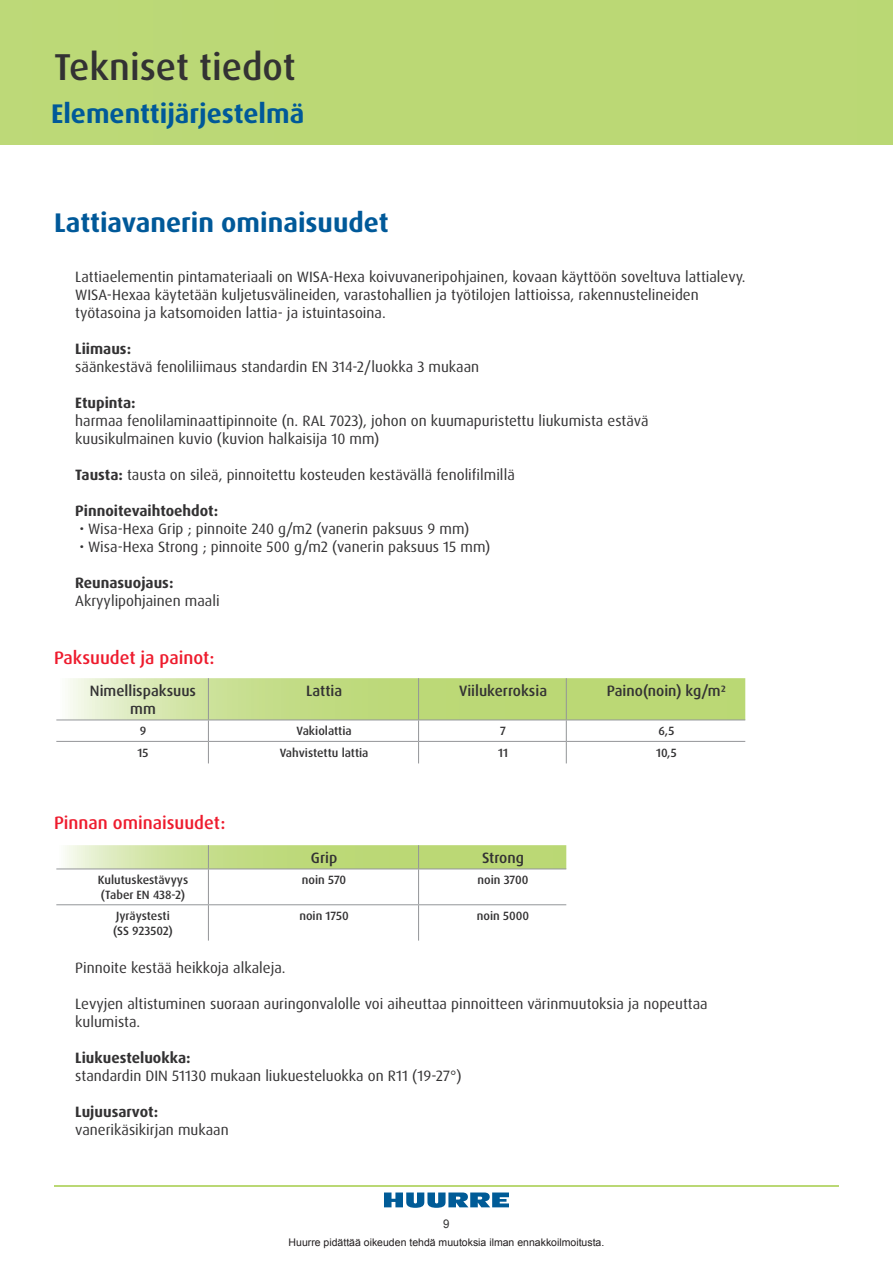
<style>
.page{position:relative;width:893px;height:1263px;background:#fff}
.page>*{position:absolute;margin:0;border:0;box-sizing:border-box;transform-origin:0 0}
.t1{font:500 37.5px "Dax OT";color:#333233}
.DAX_headline_2{font:700 27px "Dax OT";color:#005999}
.DAX_text_big_red{font:500 18px "Dax OT";color:#ee1b2d}
.DAX_text_small{font:15px/18px "Dax OT";color:#333233}
.DAX_text_small-2{font:700 15px "Dax OT";color:#333233}
.DAX_medium_text_smal{font:500 15px "Dax OT";color:#333233}
.DAX_medium_text_smal-2{font:500 12px "Dax OT";color:#333233}
.t2{font:12px "Arial";color:#333233;scale:.95 1}
.t3{font:10.5px "Arial";color:#231f20}
.s1{font-weight:700}
</style>
<div class="page">
<div style="left:0;top:0;width:893px;height:145px;background:#bbd875"></div>
<svg style="left:384px;top:1192px;width:125px;height:16px"></svg>
<hr style="left:54px;top:1186px;width:785px;height:1px;background:#bad874">
<svg style="left:56px;top:678px;width:689px;height:85px"></svg>
<svg style="left:65px;top:845px;width:501px;height:23px;background:#c5dd8a"></svg>
<hr style="left:56px;top:868px;width:152px;height:1px;background:#939598">
<hr style="left:208px;top:868px;width:211px;height:1px;background:#939598">
<hr style="left:208px;top:869px;width:1px;height:35px;background:#939598">
<hr style="left:419px;top:868px;width:147px;height:1px;background:#939598">
<hr style="left:418px;top:869px;width:1px;height:35px;background:#939598">
<hr style="left:56px;top:904px;width:152px;height:1px;background:#939598">
<hr style="left:208px;top:904px;width:211px;height:1px;background:#939598">
<hr style="left:208px;top:905px;width:1px;height:35px;background:#939598">
<hr style="left:419px;top:904px;width:147px;height:1px;background:#939598">
<hr style="left:418px;top:905px;width:1px;height:35px;background:#939598">
<h1 class="t1" style="left:54px;top:44px;width:243px">Tekniset tiedot</h1>
<h2 class="DAX_headline_2" style="left:51px;top:97px;width:255px">Elementtijärjestelmä</h2>
<p class="DAX_headline_2" style="left:54px;top:205px;width:336px">Lattiavanerin ominaisuudet</p>
<p class="DAX_text_small" style="left:75px;top:268px;width:672px">Lattiaelementin pintamateriaali on WISA-Hexa koivuvaneripohjainen, kovaan käyttöön soveltuva lattialevy.<br>WISA-Hexaa käytetään kuljetusvälineiden, varastohallien ja työtilojen lattioissa, rakennustelineiden työtasoina ja katsomoiden lattia- ja istuintasoina.</p>
<p class="DAX_text_small-2" style="left:75px;top:339px;width:57px">Liimaus:</p>
<p class="DAX_text_small" style="left:75px;top:358px;width:406px">säänkestävä fenoliliimaus standardin EN 314-2/luokka 3 mukaan</p>
<p class="DAX_text_small-2" style="left:75px;top:393px;width:62px">Etupinta:</p>
<p class="DAX_text_small" style="left:75px;top:412px;width:575px">harmaa fenolilaminaattipinnoite (n. RAL 7023), johon on kuumapuristettu liukumista estävä kuusikulmainen kuvio (kuvion halkaisija 10 mm)</p>
<p class="DAX_text_small" style="left:75px;top:466px;width:441px"><span class="s1">Tausta:</span> tausta on sileä, pinnoitettu kosteuden kestävällä fenolifilmillä</p>
<p class="DAX_text_small-2" style="left:75px;top:501px;width:145px">Pinnoitevaihtoehdot:</p>
<p class="DAX_text_small" style="left:80px;top:520px;width:391px">• Wisa-Hexa Grip ; pinnoite 240 g/m2 (vanerin paksuus 9 mm)</p>
<p class="DAX_text_small" style="left:80px;top:538px;width:412px">• Wisa-Hexa Strong ; pinnoite 500 g/m2 (vanerin paksuus 15 mm)</p>
<p class="DAX_text_small-2" style="left:75px;top:573px;width:100px">Reunasuojaus:</p>
<p class="DAX_text_small" style="left:75px;top:592px;width:146px">Akryylipohjainen maali</p>
<p class="DAX_text_big_red" style="left:54px;top:646px;width:162px">Paksuudet ja painot:</p>
<p class="DAX_medium_text_smal" style="left:90px;top:681px;width:108px">Nimellispaksuus</p>
<p class="DAX_medium_text_smal" style="left:130px;top:699px;width:27px">mm</p>
<p class="DAX_medium_text_smal" style="left:306px;top:681px;width:38px">Lattia</p>
<p class="DAX_medium_text_smal" style="left:459px;top:681px;width:90px">Viilukerroksia</p>
<p class="DAX_medium_text_smal" style="left:607px;top:681px;width:121px">Paino(noin) kg/m2</p>
<p class="DAX_medium_text_smal-2" style="left:140px;top:724px;width:8px">9</p>
<p class="DAX_medium_text_smal-2" style="left:296px;top:724px;width:57px">Vakiolattia</p>
<p class="DAX_medium_text_smal-2" style="left:500px;top:724px;width:7px">7</p>
<p class="DAX_medium_text_smal-2" style="left:658px;top:724px;width:17px">6,5</p>
<p class="DAX_medium_text_smal-2" style="left:138px;top:745px;width:12px">15</p>
<p class="DAX_medium_text_smal-2" style="left:280px;top:745px;width:90px">Vahvistettu lattia</p>
<p class="DAX_medium_text_smal-2" style="left:498px;top:745px;width:11px">11</p>
<p class="DAX_medium_text_smal-2" style="left:656px;top:745px;width:22px">10,5</p>
<p class="DAX_text_big_red" style="left:54px;top:812px;width:173px">Pinnan ominaisuudet:</p>
<p class="DAX_medium_text_smal-2" style="left:98px;top:872px;width:92px">Kulutuskestävyys</p>
<p class="DAX_medium_text_smal-2" style="left:101px;top:887px;width:86px">(Taber EN 438-2)</p>
<p class="DAX_medium_text_smal-2" style="left:116px;top:908px;width:55px">Jyräystesti</p>
<p class="DAX_medium_text_smal-2" style="left:113px;top:923px;width:61px">(SS 923502)</p>
<p class="DAX_medium_text_smal" style="left:311px;top:848px;width:28px">Grip</p>
<p class="DAX_medium_text_smal" style="left:482px;top:848px;width:43px">Strong</p>
<p class="DAX_medium_text_smal-2" style="left:302px;top:872px;width:46px">noin 570</p>
<p class="DAX_medium_text_smal-2" style="left:477px;top:872px;width:53px">noin 3700</p>
<p class="DAX_medium_text_smal-2" style="left:299px;top:908px;width:51px">noin 1750</p>
<p class="DAX_medium_text_smal-2" style="left:477px;top:908px;width:54px">noin 5000</p>
<p class="DAX_text_small" style="left:75px;top:959px;width:212px">Pinnoite kestää heikkoja alkaleja.</p>
<p class="DAX_text_small" style="left:75px;top:995px;width:634px">Levyjen altistuminen suoraan auringonvalolle voi aiheuttaa pinnoitteen värinmuutoksia ja nopeuttaa</p>
<p class="DAX_text_small" style="left:75px;top:1013px;width:67px">kulumista.</p>
<p class="DAX_text_small-2" style="left:75px;top:1048px;width:117px">Liukuesteluokka:</p>
<p class="DAX_text_small" style="left:75px;top:1067px;width:388px">standardin DIN 51130 mukaan liukuesteluokka on R11 (19-27°)</p>
<p class="DAX_text_small-2" style="left:75px;top:1102px;width:84px">Lujuusarvot:</p>
<p class="DAX_text_small" style="left:75px;top:1121px;width:155px">vanerikäsikirjan mukaan</p>
<p class="t2" style="left:443px;top:1216px;width:8px">9</p>
<p class="t3" style="left:289px;top:1236px;width:317px">Huurre pidättää oikeuden tehdä muutoksia ilman ennakkoilmoitusta.</p>
</div>
